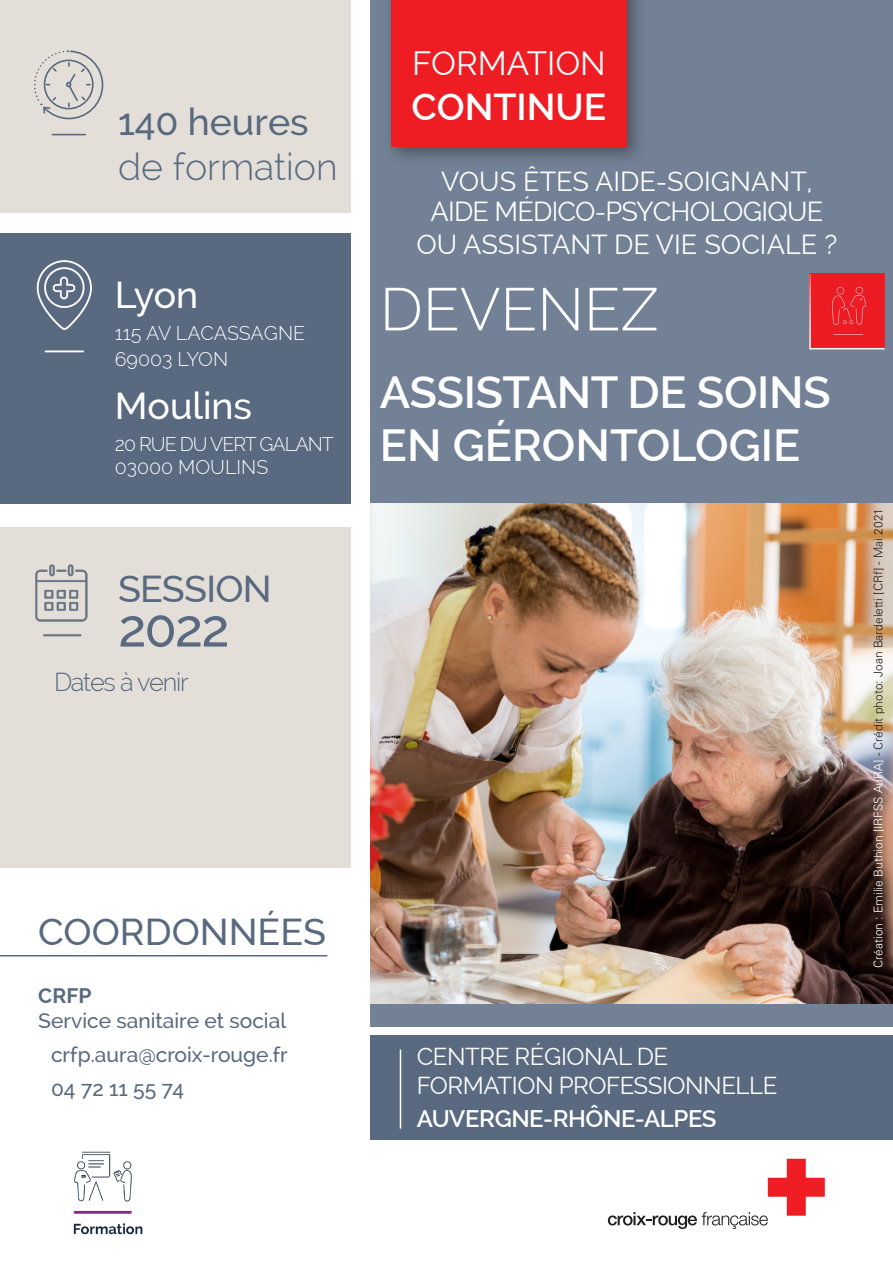
<style>
.page{position:relative;width:893px;height:1263px;background:#fff}
.page>*{position:absolute;margin:0;border:0;box-sizing:border-box;transform-origin:0 0}
.t1{font:300 60px "Raleway";color:#fff}
.t2{font:500 52.5px "Raleway";color:#586980}
.t3{font:600 45px/52.5px "Raleway";letter-spacing:-.01em;color:#fff}
.t4{font:300 37.5px/45px "Raleway";color:#586980}
.t5{font:500 37.5px "Raleway";letter-spacing:-.005em;color:#586980}
.t6{font:500 37.5px "Raleway";color:#fff}
.t7{font:600 37.5px "Raleway";color:#fff}
.t8{font:33px "Raleway";color:#fff}
.t9{font:27px/30px "Raleway";letter-spacing:-.03em;color:#fff;text-align:center}
.t10{font:27px "Raleway";color:#fff}
.t11{font:300 25.5px "Raleway";letter-spacing:-.05em;color:#586980}
.t12{font:24px/28.8px "Raleway";letter-spacing:-.02em;color:#fff}
.t13{font:600 24px "Raleway";letter-spacing:-.02em;color:#fff}
.t14{font:500 21px/25.2px "Raleway";color:#586980}
.t15{font:300 19.5px/23.4px "Raleway";letter-spacing:-.05em;color:#fff}
.t16{font:300 19.5px/25.2px "Raleway";color:#fff}
.t17{font:300 12px "Univers LT Std";color:#231f20}
.s1{font-weight:500}
.s2{font-weight:700}
.s3{color:#fff}
</style>
<div class="page">
<div style="left:0;top:527px;width:351px;height:340px;background:#e3dfd8"></div>
<div style="left:0;top:0;width:351px;height:213px;background:#e3dfd8"></div>
<div style="left:370px;top:0;width:523px;height:1027px;background:#728196"></div>
<img style="left:73px;top:1151px;width:70px;height:84px">
<svg style="left:608px;top:1159px;width:217px;height:70px"></svg>
<img style="left:370px;top:504px;width:523px;height:500px">
<img style="left:811px;top:274px;width:74px;height:74px">
<hr style="left:810px;top:348px;width:75px;height:1px;background:#fff">
<hr style="left:809px;top:274px;width:2px;height:75px;background:#fff">
<img style="left:35px;top:564px;width:53px;height:73px">
<svg style="left:34px;top:50px;width:69px;height:70px"></svg>
<div style="left:44px;top:60px;width:50px;height:49px;border:2px solid #586980;border-radius:50%"></div>
<hr style="left:52px;top:134px;width:33px;height:1px;background:#586980">
<div style="left:0;top:234px;width:351px;height:270px;background:#586980"></div>
<img style="left:36px;top:260px;width:56px;height:93px">
<hr style="left:0;top:955px;width:327px;height:1px;background:#586980">
<div style="left:370px;top:1035px;width:523px;height:105px;background:#586980"></div>
<hr style="left:400px;top:1049px;width:1px;height:79px;background:#fff">
<div style="left:383px;top:0;width:264px;height:167px;background:#231f20;opacity:.48"></div>
<div style="left:391px;top:0;width:236px;height:147px;background:#ee1d23"></div>
<p class="t4" style="left:118px;top:99px;width:221px"><span class="s1">140 heures </span>de formation</p>
<p class="t6" style="left:115px;top:274px;width:85px">Lyon</p>
<p class="t16" style="left:115px;top:321px;width:192px">115 AV LACASSAGNE<br>69003 LYON</p>
<p class="t6" style="left:115px;top:384px;width:139px">Moulins</p>
<p class="t15" style="left:115px;top:432px;width:221px">20 RUE DU VERT GALANT<br>03000 MOULINS</p>
<p class="t5" style="left:118px;top:567px;width:155px">SESSION</p>
<p class="t2" style="left:118px;top:598px;width:113px">2022</p>
<p class="t11" style="left:54px;top:667px;width:136px">Dates à venir</p>
<p class="t5" style="left:38px;top:910px;width:289px">COORDONNÉES</p>
<p class="t14" style="left:38px;top:983px;width:250px"><span class="s2">CRFP<br></span>Service sanitaire et social</p>
<p class="t14" style="left:51px;top:1042px;width:238px">crfp.aura@croix-rouge.fr</p>
<p class="t14" style="left:51px;top:1076px;width:134px">04 72 11 55 74</p>
<p class="t8" style="left:412px;top:44px;width:195px">FORMATION</p>
<p class="t7" style="left:412px;top:85px;width:196px">CONTINUE</p>
<p class="t9" style="left:431px;top:167px;width:394px">VOUS ÊTES AIDE-SOIGNANT,<br>AIDE MÉDICO-PSYCHOLOGIQUE</p>
<p class="t10" style="left:416px;top:228px;width:422px">OU ASSISTANT DE VIE SOCIALE ?</p>
<p class="t1" style="left:380px;top:274px;width:280px">DEVENEZ</p>
<p class="t3" style="left:380px;top:366px;width:452px">ASSISTANT DE SOINS<br>EN GÉRONTOLOGIE</p>
<p class="t12" style="left:417px;top:1042px;width:362px">CENTRE RÉGIONAL DE<br>FORMATION PROFESSIONNELLE</p>
<p class="t13" style="left:417px;top:1104px;width:301px">AUVERGNE-RHÔNE-ALPES</p>
<p class="t17" style="left:871px;top:968px;width:461px;rotate:-90deg"><span class="s3">Création : Emilie Buthion [IRFSS AuRA]</span> - Crédit photo: Joan Bardeletti [CRf] - Mai 2021</p>
</div>
